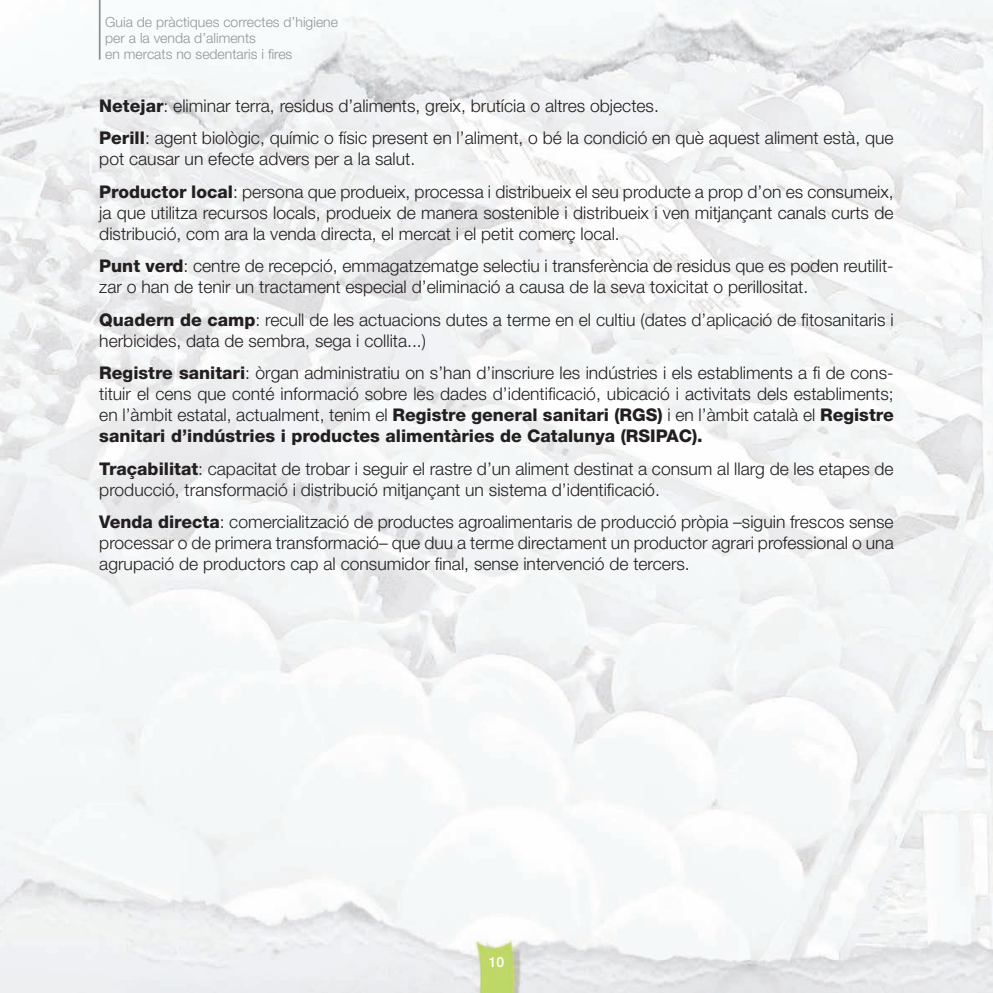
<style>
.page{position:relative;width:993px;height:993px;background:#fff}
.page>*{position:absolute;margin:0;border:0;box-sizing:border-box;transform-origin:0 0}
.t1{font:300 17.5px/21px "Helvetica Neue LT Std";color:#231f20}
.t2{font:300 14px/15.8px "Helvetica Neue LT Std";color:#939598}
.t3{font:500 14px "Helvetica Neue LT Std";color:#fff}
.s1{font-weight:800}
</style>
<div class="page">
<img style="left:0;top:0;width:992px;height:992px">
<hr style="left:99px;top:0;width:1px;height:60px;background:#231f20">
<p class="t2" style="left:105px;top:14px;width:234px">Guia de pràctiques correctes d’higiene per a la venda d’aliments<br>en mercats no sedentaris i fires</p>
<p class="t1" style="left:99px;top:89px;width:795px;line-height:32.4px"><span class="s1">Netejar</span>: eliminar terra, residus d’aliments, greix, brutícia o altres objectes.<br><span class="s1">Perill</span>: agent biològic, químic o físic present en l’aliment, o bé la condició en què aquest aliment està, que</p>
<p class="t1" style="left:99px;top:142px;width:795px;line-height:32.4px">pot causar un efecte advers per a la salut.<br><span class="s1">Productor local</span>: persona que produeix, processa i distribueix el seu producte a prop d’on es consumeix,</p>
<p class="t1" style="left:99px;top:201px;width:795px">ja que utilitza recursos locals, produeix de manera sostenible i distribueix i ven mitjançant canals curts de distribució, com ara la venda directa, el mercat i el petit comerç local.</p>
<p class="t1" style="left:99px;top:255px;width:795px"><span class="s1">Punt verd</span>: centre de recepció, emmagatzematge selectiu i transferència de residus que es poden reutilit&shy;zar o han de tenir un tractament especial d’eliminació a causa de la seva toxicitat o perillositat.</p>
<p class="t1" style="left:99px;top:308px;width:795px"><span class="s1">Quadern de camp</span>: recull de les actuacions dutes a terme en el cultiu (dates d’aplicació de fitosanitaris i herbicides, data de sembra, sega i collita...)</p>
<p class="t1" style="left:99px;top:362px;width:795px;text-align:justify"><span class="s1">Registre sanitari</span>: òrgan administratiu on s’han d’inscriure les indústries i els establiments a fi de cons&shy;tituir el cens que conté informació sobre les dades d’identificació, ubicació i activitats dels establiments; en l’àmbit estatal, actualment, tenim el <span class="s1">Registre general sanitari (RGS)</span> i en l’àmbit català el <span class="s1">Registre sanitari d’indústries i productes alimentàries de Catalunya (RSIPAC).</span></p>
<p class="t1" style="left:99px;top:457px;width:795px"><span class="s1">Traçabilitat</span>: capacitat de trobar i seguir el rastre d’un aliment destinat a consum al llarg de les etapes de producció, transformació i distribució mitjançant un sistema d’identificació.</p>
<p class="t1" style="left:99px;top:510px;width:795px;text-align:justify"><span class="s1">Venda directa</span>: comercialització de productes agroalimentaris de producció pròpia –siguin frescos sense processar o de primera transformació– que duu a terme directament un productor agrari professional o una agrupació de productors cap al consumidor final, sense intervenció de tercers.</p>
<p class="t3" style="left:488px;top:953px;width:17px">10</p>
</div>
